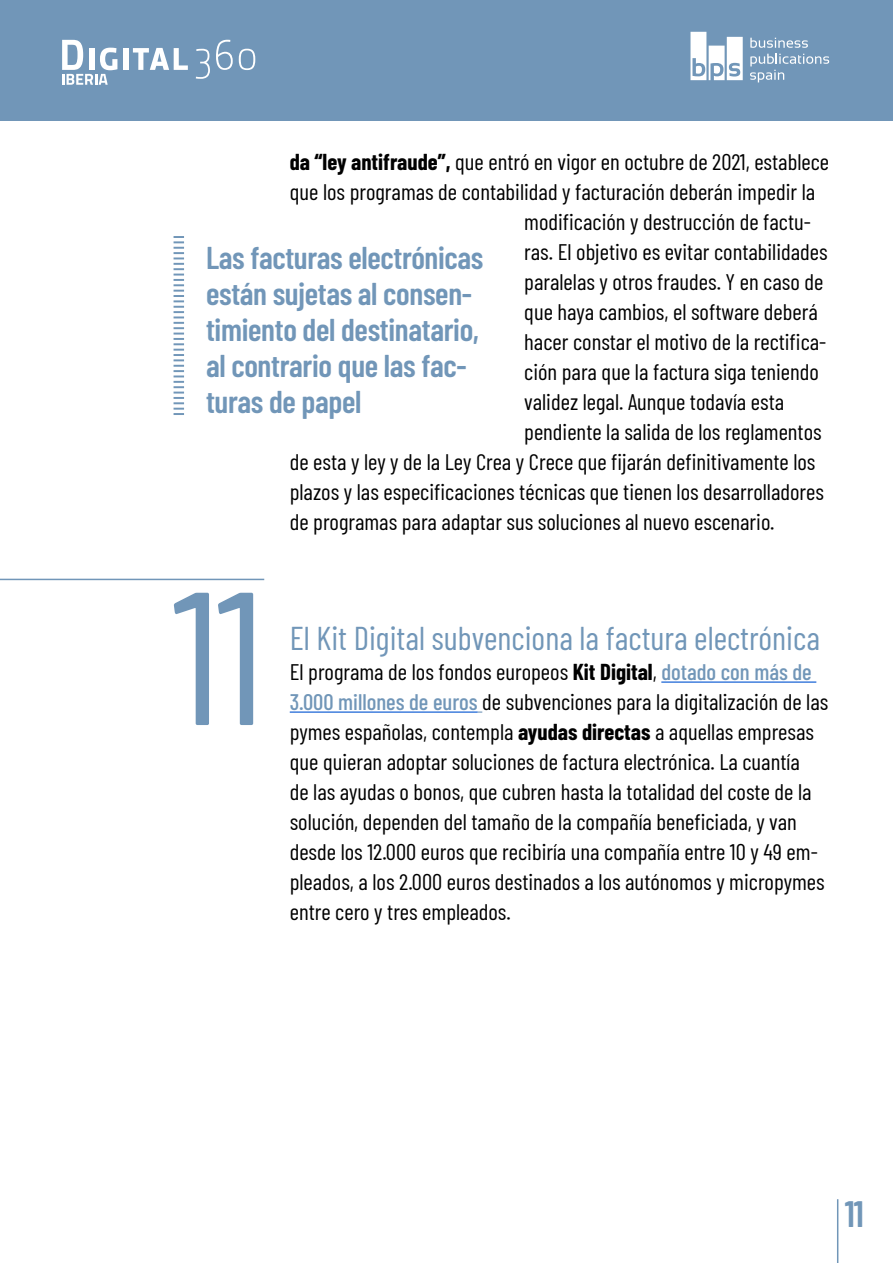
<style>
.page{position:relative;width:893px;height:1263px;background:#fff}
.page>*{position:absolute;margin:0;border:0;box-sizing:border-box;transform-origin:0 0}
.WP_NUM_LADILLO{font:189px "Barlow Condensed";color:#7196b8}
.t1{font:600 36.75px "Barlow Condensed";color:#7196b8}
.WP_LADILLO1{font:33px "Barlow Condensed";color:#7196b8}
.WP_ENTRADILLA{font:600 31.5px/36px "Barlow Condensed";letter-spacing:-.01em;color:#7196b8}
.WP_TEXTO{font:22.5px/30px "Barlow Condensed";color:#000}
.s1{font-weight:700}
.s2{font-weight:500;color:#7196b8}
</style>
<div class="page">
<hr style="left:837px;top:1199px;width:1px;height:64px;background:#7196b8">
<div style="left:0;top:0;width:893px;height:121px;background:#7196b8"></div>
<svg style="left:750px;top:38px;width:58px;height:10px"></svg>
<svg style="left:750px;top:54px;width:79px;height:28px"></svg>
<svg style="left:690px;top:32px;width:53px;height:48px"></svg>
<div style="left:123px;top:48px;width:5px;height:22px;background:#fff"></div>
<svg style="left:133px;top:48px;width:55px;height:22px"></svg>
<svg style="left:196px;top:49px;width:14px;height:30px"></svg>
<svg style="left:216px;top:40px;width:17px;height:30px"></svg>
<svg style="left:239px;top:49px;width:16px;height:21px"></svg>
<svg style="left:62px;top:40px;width:55px;height:45px"></svg>
<hr style="left:661px;top:681px;width:155px;height:2px;background:#0053d1">
<hr style="left:290px;top:711px;width:188px;height:2px;background:#0053d1">
<svg style="left:174px;top:236px;width:10px;height:179px"></svg>
<hr style="left:0;top:579px;width:264px;height:1px;background:#7196b8">
<p class="WP_TEXTO" style="left:290px;top:146px;width:541px"><span class="s1">da “ley antifraude”,</span> que entró en vigor en octubre de 2021, establece</p>
<p class="WP_TEXTO" style="left:290px;top:176px;width:527px">que los programas de contabilidad y facturación deberán impedir la</p>
<p class="WP_TEXTO" style="left:524px;top:206px;width:288px">modificación y destrucción de factu-</p>
<p class="WP_TEXTO" style="left:524px;top:236px;width:305px">ras. El objetivo es evitar contabilidades</p>
<p class="WP_TEXTO" style="left:524px;top:266px;width:301px">paralelas y otros fraudes. Y en caso de</p>
<p class="WP_TEXTO" style="left:524px;top:296px;width:295px">que haya cambios, el software deberá</p>
<p class="WP_TEXTO" style="left:524px;top:326px;width:304px">hacer constar el motivo de la rectifica-</p>
<p class="WP_TEXTO" style="left:524px;top:356px;width:296px">ción para que la factura siga teniendo</p>
<p class="WP_TEXTO" style="left:524px;top:386px;width:261px">validez legal. Aunque todavía esta</p>
<p class="WP_TEXTO" style="left:524px;top:416px;width:299px">pendiente la salida de los reglamentos</p>
<p class="WP_TEXTO" style="left:290px;top:446px;width:527px">de esta y ley y de la Ley Crea y Crece que fijarán definitivamente los</p>
<p class="WP_TEXTO" style="left:290px;top:476px;width:536px">plazos y las especificaciones técnicas que tienen los desarrolladores</p>
<p class="WP_TEXTO" style="left:290px;top:506px;width:486px">de programas para adaptar sus soluciones al nuevo escenario.</p>
<p class="WP_ENTRADILLA" style="left:206px;top:238px;width:279px">Las facturas electrónicas están sujetas al consen&shy;timiento del destinatario, al contrario que las fac&shy;turas de papel</p>
<p class="WP_NUM_LADILLO" style="left:172px;top:522px;width:94px">11</p>
<p class="WP_LADILLO1" style="left:290px;top:615px;width:532px">El Kit Digital subvenciona la factura electrónica</p>
<p class="WP_TEXTO" style="left:290px;top:656px;width:540px">El programa de los fondos europeos <span class="s1">Kit Digital</span>, <span class="s2">dotado con más de 3.000 millones de euros</span> de subvenciones para la digitalización de las pymes españolas, contempla <span class="s1">ayudas directas</span> a aquellas empresas que quieran adoptar soluciones de factura electrónica. La cuantía<br>de las ayudas o bonos, que cubren hasta la totalidad del coste de la solución, dependen del tamaño de la compañía beneficiada, y van desde los 12.000 euros que recibiría una compañía entre 10 y 49 em&shy;pleados, a los 2.000 euros destinados a los autónomos y micropymes entre cero y tres empleados.</p>
<h2 class="t1" style="left:845px;top:1188px;width:21px">11</h2>
</div>
